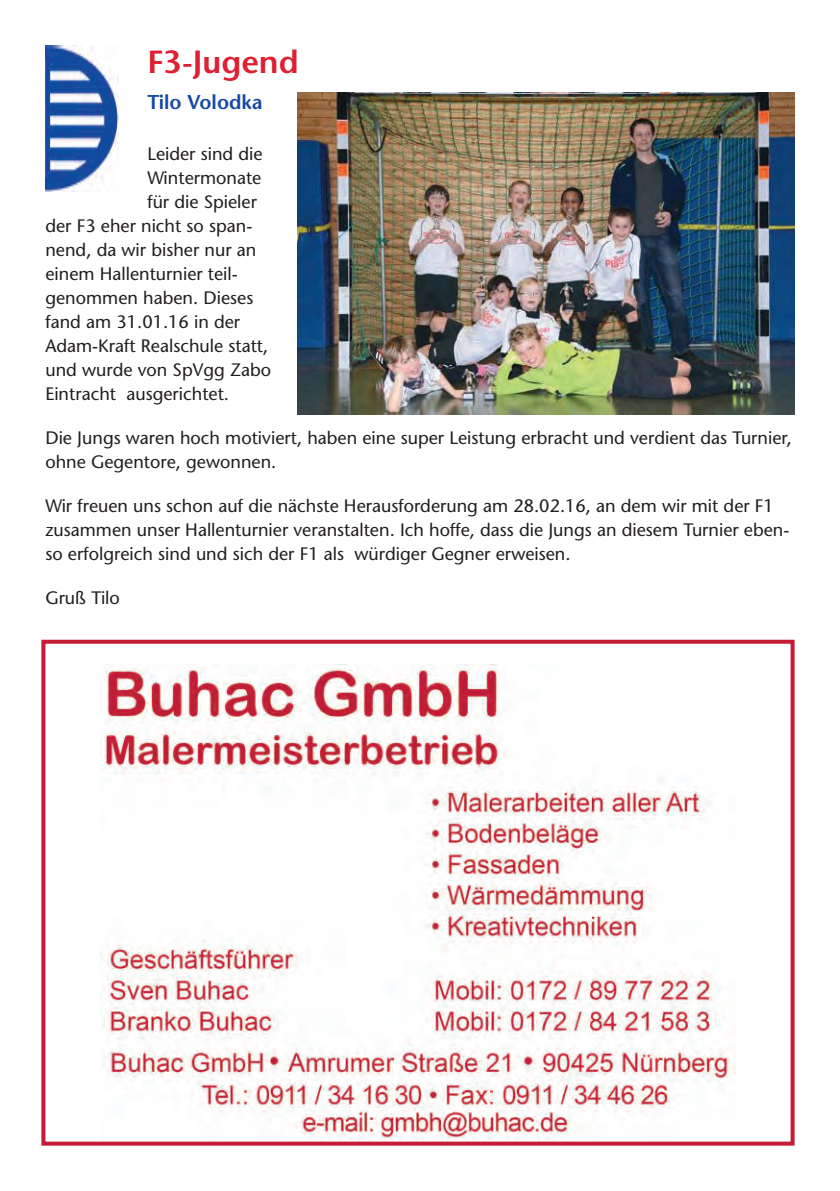
<style>
.page{position:relative;width:840px;height:1191px;background:#fff}
.page>*{position:absolute;margin:0;border:0;box-sizing:border-box;transform-origin:0 0}
.t1{font:600 32px "Stone Sans";color:#de2032}
.t2{font:600 20px "Stone Sans";color:#174aa2}
.t3{font:18px/24px "Stone Sans";color:#241f1f}
</style>
<div class="page">
<img style="left:45px;top:45px;width:74px;height:146px">
<img style="left:298px;top:92px;width:496px;height:322px">
<img style="left:100px;top:664px;width:635px;height:476px">
<div style="left:41px;top:639px;width:753px;height:506px;border:4px solid #c51b37"></div>
<h1 class="t1" style="left:147px;top:42px;width:153px">F3-Jugend</h1>
<p class="t2" style="left:147px;top:89px;width:117px">Tilo Volodka</p>
<p class="t3" style="left:147px;top:142px;width:117px">Leider sind die</p>
<p class="t3" style="left:147px;top:166px;width:115px">Wintermonate</p>
<p class="t3" style="left:147px;top:190px;width:111px">für die Spieler</p>
<p class="t3" style="left:45px;top:214px;width:208px">der F3 eher nicht so span-</p>
<p class="t3" style="left:45px;top:238px;width:212px">nend, da wir bisher nur an</p>
<p class="t3" style="left:45px;top:262px;width:194px">einem Hallenturnier teil-</p>
<p class="t3" style="left:45px;top:286px;width:209px">genommen haben. Dieses</p>
<p class="t3" style="left:45px;top:310px;width:196px">fand am 31.01.16 in der</p>
<p class="t3" style="left:45px;top:334px;width:224px">Adam-Kraft Realschule statt,</p>
<p class="t3" style="left:45px;top:358px;width:227px">und wurde von SpVgg Zabo</p>
<p class="t3" style="left:45px;top:382px;width:185px">Eintracht ausgerichtet.</p>
<p class="t3" style="left:45px;top:426px;width:747px">Die Jungs waren hoch motiviert, haben eine super Leistung erbracht und verdient das Turnier, ohne Gegentore, gewonnen.</p>
<p class="t3" style="left:45px;top:493px;width:745px">Wir freuen uns schon auf die nächste Herausforderung am 28.02.16, an dem wir mit der F1 zusammen unser Hallenturnier veranstalten. Ich hoffe, dass die Jungs an diesem Turnier eben&shy;so erfolgreich sind und sich der F1 als würdiger Gegner erweisen.</p>
<p class="t3" style="left:45px;top:585px;width:76px">Gruß Tilo</p>
</div>
